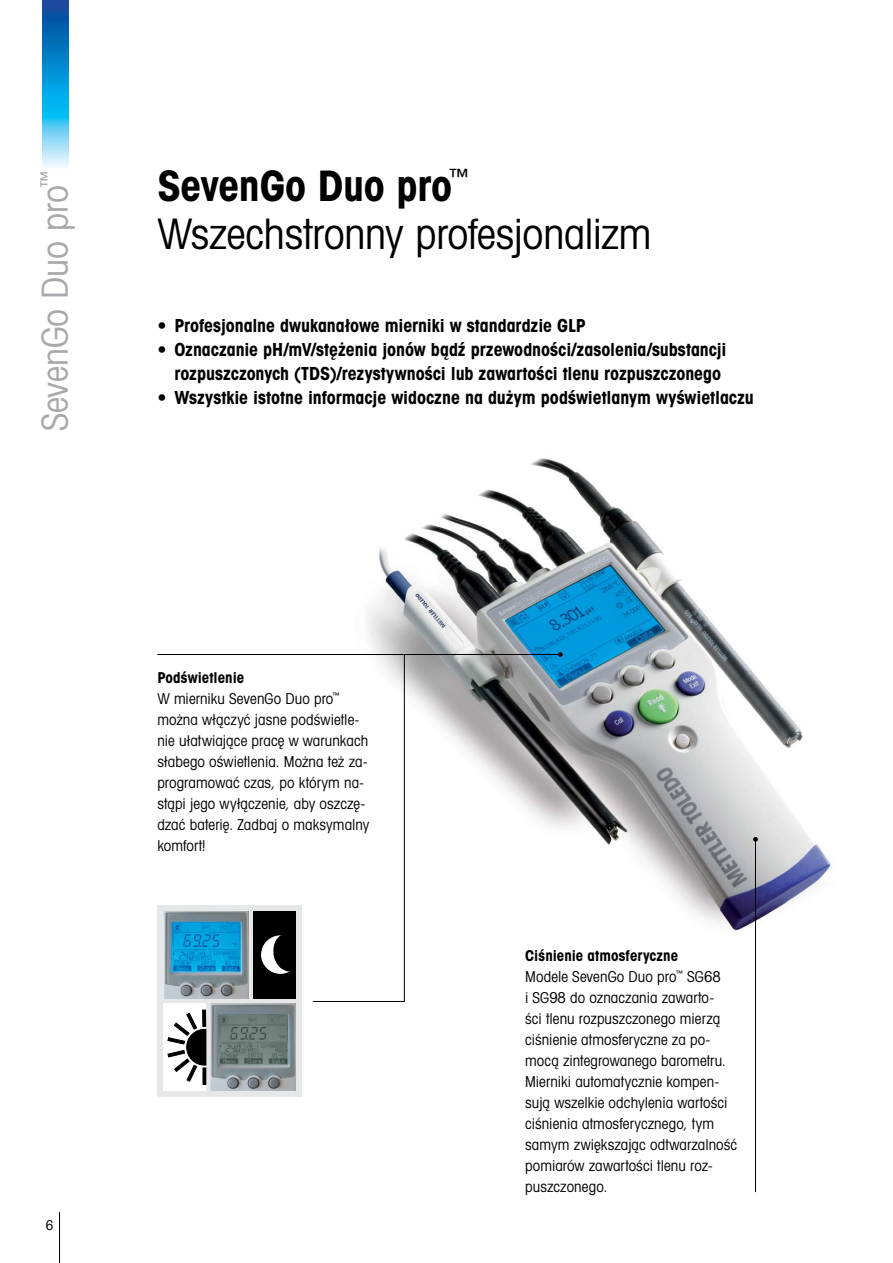
<style>
.page{position:relative;width:893px;height:1263px;background:#fff}
.page>*{position:absolute;margin:0;border:0;box-sizing:border-box;transform-origin:0 0}
.t1{font:42px "Avant Gardefor MT Bk";letter-spacing:-.01em;color:#000}
.t2{font:42px "Avant Gardefor MT Bd";letter-spacing:-.005em;color:#000}
.t3{font:36px "Avant Gardefor MT Bk";letter-spacing:-.005em;color:#a7a9ac}
.t4{font:18px/24px "Avant Gardefor MT Bd";letter-spacing:-.005em;color:#000;text-align:right}
.t5{font:15px/21px "Avant Gardefor MT Bk";letter-spacing:.005em;color:#000}
.t6{font:15px "Avant Gardefor MT Bd";color:#000}
.t7{font:13.5px "Avant Gardefor MT Bk";color:#000}
</style>
<div class="page">
<hr style="left:59px;top:1212px;width:1px;height:51px;background:#000">
<img style="left:43px;top:0;width:25px;height:167px">
<img style="left:367px;top:458px;width:464px;height:473px">
<div style="left:157px;top:905px;width:145px;height:191px;background:#e6e7e8"></div>
<svg style="left:253px;top:911px;width:43px;height:87px;background:#1e1e1e"></svg>
<img style="left:210px;top:1003px;width:86px;height:87px">
<img style="left:164px;top:911px;width:85px;height:87px">
<svg style="left:164px;top:1003px;width:42px;height:87px;background:#b3b3b3"></svg>
<div style="left:203px;top:1010px;width:3px;height:16px;border:1px solid #000"></div>
<hr style="left:157px;top:654px;width:403px;height:1px;background:#000">
<svg style="left:558px;top:652px;width:5px;height:5px"></svg>
<hr style="left:755px;top:839px;width:1px;height:353px;background:#000">
<svg style="left:753px;top:837px;width:5px;height:5px"></svg>
<svg style="left:312px;top:655px;width:93px;height:347px"></svg>
<h2 class="t3" style="left:33px;top:431px;width:263px;rotate:-90deg">SevenGo Duo pro<sup>™</sup></h2>
<h1 class="t2" style="left:157px;top:158px;width:314px">SevenGo Duo pro<sup>™</sup></h1>
<h1 class="t1" style="left:157px;top:207px;width:496px">Wszechstronny profesjonalizm</h1>
<p class="t4" style="left:157px;top:313px;width:430px">• Profesjonalne dwukanałowe mierniki w standardzie GLP</p>
<p class="t4" style="left:157px;top:337px;width:571px">• Oznaczanie pH/mV/stężenia jonów bądź przewodności/zasolenia/substancji rozpuszczonych (TDS)/rezystywności lub zawartości tlenu rozpuszczonego</p>
<p class="t4" style="left:157px;top:385px;width:598px">• Wszystkie istotne informacje widoczne na dużym podświetlanym wyświetlaczu</p>
<p class="t6" style="left:157px;top:668px;width:89px">Podświetlenie</p>
<p class="t5" style="left:157px;top:687px;width:214px">W mierniku SevenGo Duo pro<sup>™ </sup>można włączyć jasne podświetle&shy;nie ułatwiające pracę w warunkach słabego oświetlenia. Można też za&shy;programować czas, po którym na&shy;stąpi jego wyłączenie, aby oszczę&shy;dzać baterię. Zadbaj o maksymalny komfort!</p>
<p class="t7" style="left:46px;top:1217px;width:9px">6</p>
<p class="t6" style="left:525px;top:945px;width:155px">Ciśnienie atmosferyczne</p>
<p class="t5" style="left:525px;top:965px;width:214px">Modele SevenGo Duo pro<sup>™</sup> SG68<br>i SG98 do oznaczania zawarto-<br>ści tlenu rozpuszczonego mierzą ciśnienie atmosferyczne za po&shy;mocą zintegrowanego barometru.<br>Mierniki automatycznie kompen&shy;sują wszelkie odchylenia wartości ciśnienia atmosferycznego, tym samym zwiększając odtwarzalność pomiarów zawartości tlenu roz&shy;puszczonego.</p>
</div>
